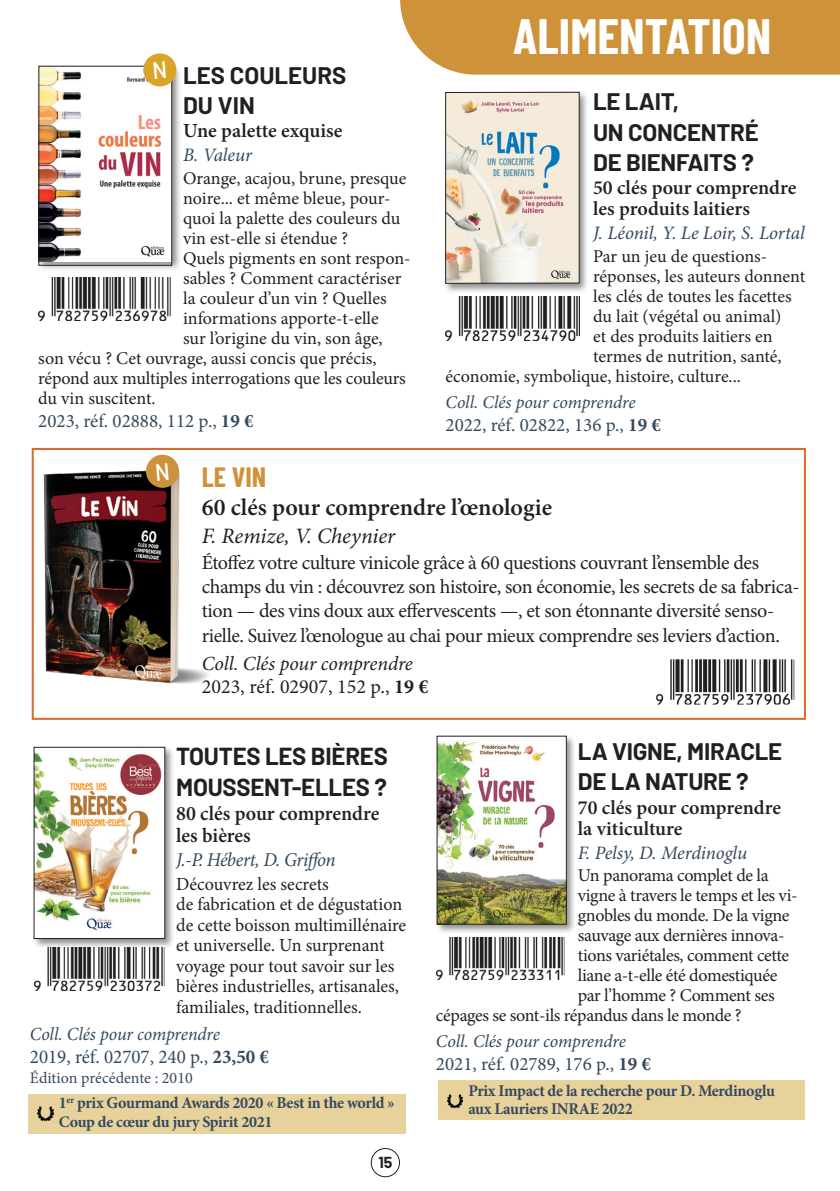
<style>
.page{position:relative;width:840px;height:1191px;background:#fff}
.page>*{position:absolute;margin:0;border:0;box-sizing:border-box;transform-origin:0 0}
.t1{font:700 49.8px "Barlow Condensed";color:#fff}
.Titre_encadré{font:700 28px "Barlow Condensed";color:#ce923b}
.Titre{font:700 24.6px/30.8px "Barlow";letter-spacing:-.01em;color:#231f20}
.Titre-2{font:700 24px/30px "Barlow";letter-spacing:-.01em;color:#231f20}
.Sous_titre_encadré{font:600 24px "Minion Pro";color:#231f20}
.auteur_encadré{font:italic 22px "Minion Pro";letter-spacing:-.005em;color:#231f20}
.sous-titre_2_lignes{font:600 20.6px/21.6px "Minion Pro";color:#231f20}
.résumé_encadré{font:20px/24px "Minion Pro";letter-spacing:-.02em;color:#231f20}
.sous-titre_2_lignes-2{font:600 20px/21px "Minion Pro";color:#231f20}
.caractéristiques_encadré{font:20px "Minion Pro";color:#231f20}
.collection_encadré{font:italic 20px "Minion Pro";letter-spacing:-.01em;color:#231f20}
.Caractéristiques{font:19.6px "Minion Pro";color:#33495d}
.Auteur{font:italic 19.6px "Minion Pro";letter-spacing:-.03em;color:#33495d}
.Caractéristiques-2{font:19px "Minion Pro";color:#33495d}
.Auteur-2{font:italic 19px "Minion Pro";letter-spacing:-.01em;color:#33495d}
.Résumé{font:18.6px/20.6px "Minion Pro";color:#231f20}
.Collection{font:italic 18.6px "Minion Pro";letter-spacing:-.01em;color:#33495d}
.Résumé-2{font:18px "Minion Pro";letter-spacing:-.01em;color:#231f20}
.Collection-2{font:italic 18px "Minion Pro";letter-spacing:-.01em;color:#33495d}
.Prix{font:700 16.4px/18px "Minion Pro";letter-spacing:-.02em;color:#33495d}
.Prix-2{font:700 16px "Minion Pro";letter-spacing:-.02em;color:#33495d}
.Prix-3{font:16px "Minion Pro";color:#33495d}
.t2{font:700 16px "Barlow";color:#231f20}
.s1{font-weight:700}
</style>
<div class="page">
<div style="left:371px;top:1148px;width:28px;height:29px;border:1px solid #231f20;border-radius:50%"></div>
<div style="left:437px;top:1080px;width:367px;height:40px;background:#e8d29c"></div>
<div style="left:400px;top:0;width:439px;height:75px;background:#ce923b"></div>
<div style="left:32px;top:448px;width:773px;height:272px;border:2px solid #d96829"></div>
<svg style="left:656px;top:659px;width:139px;height:46px"></svg>
<img style="left:33px;top:463px;width:176px;height:228px">
<div style="left:36px;top:64px;width:146px;height:212px;background:#231f20;opacity:.5"></div>
<img style="left:41px;top:68px;width:129px;height:193px">
<div style="left:39px;top:66px;width:133px;height:199px;border:1px solid #231f20"></div>
<img style="left:39px;top:278px;width:131px;height:43px">
<div style="left:434px;top:734px;width:142px;height:200px;background:#231f20;opacity:.5"></div>
<img style="left:438px;top:738px;width:126px;height:184px">
<img style="left:436px;top:937px;width:128px;height:42px">
<div style="left:443px;top:90px;width:146px;height:204px;background:#231f20;opacity:.5"></div>
<img style="left:447px;top:94px;width:130px;height:187px">
<div style="left:445px;top:92px;width:134px;height:191px;border:1px solid #231f20"></div>
<img style="left:445px;top:296px;width:134px;height:44px">
<img style="left:447px;top:1094px;width:15px;height:15px">
<div style="left:28px;top:1094px;width:378px;height:40px;background:#e8d29c"></div>
<div style="left:32px;top:745px;width:143px;height:203px;background:#231f20;opacity:.5"></div>
<img style="left:36px;top:749px;width:127px;height:187px">
<img style="left:35px;top:947px;width:129px;height:43px">
<img style="left:38px;top:1106px;width:15px;height:15px">
<svg style="left:145px;top:454px;width:35px;height:34px"></svg>
<svg style="left:142px;top:53px;width:35px;height:34px"></svg>
<p class="Titre-2" style="left:183px;top:60px;width:165px">LES COULEURS<br>DU VIN</p>
<p class="sous-titre_2_lignes-2" style="left:183px;top:120px;width:161px">Une palette exquise</p>
<p class="Auteur-2" style="left:183px;top:142px;width:70px">B. Valeur</p>
<p class="Résumé-2" style="left:183px;top:166px;width:225px">Orange, acajou, brune, presque</p>
<p class="Résumé-2" style="left:183px;top:186px;width:209px">noire... et même bleue, pour-</p>
<p class="Résumé-2" style="left:183px;top:206px;width:219px">quoi la palette des couleurs du</p>
<p class="Résumé-2" style="left:183px;top:226px;width:167px">vin est-elle si étendue ?</p>
<p class="Résumé-2" style="left:183px;top:246px;width:229px">Quels pigments en sont respon-</p>
<p class="Résumé-2" style="left:183px;top:266px;width:220px">sables ? Comment caractériser</p>
<p class="Résumé-2" style="left:183px;top:286px;width:205px">la couleur d’un vin ? Quelles</p>
<p class="Résumé-2" style="left:183px;top:306px;width:197px">informations apporte-t-elle</p>
<p class="Résumé-2" style="left:183px;top:326px;width:201px">sur l’origine du vin, son âge,</p>
<p class="Résumé-2" style="left:38px;top:346px;width:339px">son vécu ? Cet ouvrage, aussi concis que précis,</p>
<p class="Résumé-2" style="left:38px;top:366px;width:369px">répond aux multiples interrogations que les couleurs</p>
<p class="Résumé-2" style="left:38px;top:386px;width:119px">du vin suscitent.</p>
<p class="Caractéristiques-2" style="left:38px;top:408px;width:217px">2023, réf. 02888, 112 p., <span class="s1">19 €</span></p>
<p class="t1" style="left:512px;top:5px;width:260px">ALIMENTATION</p>
<p class="Titre-2" style="left:592px;top:87px;width:167px">LE LAIT,<br>UN CONCENTRÉ<br>DE BIENFAITS ?</p>
<p class="sous-titre_2_lignes-2" style="left:592px;top:177px;width:205px">50 clés pour comprendre les produits laitiers</p>
<p class="Auteur-2" style="left:592px;top:220px;width:213px">J. Léonil, Y. Le Loir, S. Lortal</p>
<p class="Résumé-2" style="left:592px;top:244px;width:175px">Par un jeu de questions-</p>
<p class="Résumé-2" style="left:592px;top:264px;width:213px">réponses, les auteurs donnent</p>
<p class="Résumé-2" style="left:592px;top:284px;width:200px">les clés de toutes les facettes</p>
<p class="Résumé-2" style="left:592px;top:304px;width:190px">du lait (végétal ou animal)</p>
<p class="Résumé-2" style="left:592px;top:324px;width:181px">et des produits laitiers en</p>
<p class="Résumé-2" style="left:592px;top:344px;width:190px">termes de nutrition, santé,</p>
<p class="Résumé-2" style="left:445px;top:364px;width:297px">économie, symbolique, histoire, culture...</p>
<p class="Collection-2" style="left:445px;top:390px;width:189px">Coll. Clés pour comprendre</p>
<p class="Caractéristiques-2" style="left:445px;top:412px;width:217px">2022, réf. 02822, 136 p., <span class="s1">19 €</span></p>
<p class="Titre_encadré" style="left:202px;top:459px;width:66px">LE VIN</p>
<p class="Sous_titre_encadré" style="left:202px;top:491px;width:351px">60 clés pour comprendre l’œnologie</p>
<p class="auteur_encadré" style="left:202px;top:520px;width:195px">F. Remize, V. Cheynier</p>
<p class="résumé_encadré" style="left:202px;top:551px;width:599px">Étoffez votre culture vinicole grâce à 60 questions couvrant l’ensemble des champs du vin : découvrez son histoire, son économie, les secrets de sa fabrica&shy;tion — des vins doux aux effervescents —, et son étonnante diversité senso&shy;rielle. Suivez l’œnologue au chai pour mieux comprendre ses leviers d’action.</p>
<p class="collection_encadré" style="left:202px;top:650px;width:210px">Coll. Clés pour comprendre</p>
<p class="caractéristiques_encadré" style="left:202px;top:673px;width:228px">2023, réf. 02907, 152 p., <span class="s1">19 €</span></p>
<p class="Titre" style="left:176px;top:740px;width:213px">TOUTES LES BIÈRES<br>MOUSSENT-ELLES ?</p>
<p class="sous-titre_2_lignes" style="left:176px;top:802px;width:205px">80 clés pour comprendre les bières</p>
<p class="Auteur" style="left:176px;top:846px;width:161px">J.-P. Hébert, D. Griffon</p>
<p class="Résumé" style="left:176px;top:873px;width:231px">Découvrez les secrets<br>de fabrication et de dégustation de cette boisson multimillénaire et universelle. Un surprenant voyage pour tout savoir sur les bières industrielles, artisanales, familiales, traditionnelles.</p>
<p class="Collection" style="left:30px;top:1021px;width:189px">Coll. Clés pour comprendre</p>
<p class="Caractéristiques" style="left:30px;top:1044px;width:240px">2019, réf. 02707, 240 p., <span class="s1">23,50 €</span></p>
<p class="Prix-3" style="left:30px;top:1066px;width:164px">Édition précédente : 2010</p>
<p class="Prix" style="left:59px;top:1093px;width:337px">1<sup>er</sup> prix Gourmand Awards 2020 « Best in the world »</p>
<p class="Prix-2" style="left:59px;top:1110px;width:215px">Coup de cœur du jury Spirit 2021</p>
<p class="t2" style="left:378px;top:1152px;width:16px">15</p>
<p class="Titre-2" style="left:577px;top:736px;width:206px">LA VIGNE, MIRACLE<br>DE LA NATURE ?</p>
<p class="sous-titre_2_lignes-2" style="left:577px;top:796px;width:205px">70 clés pour comprendre la viticulture</p>
<p class="Auteur-2" style="left:577px;top:839px;width:171px">F. Pelsy, D. Merdinoglu</p>
<p class="Résumé-2" style="left:577px;top:863px;width:192px">Un panorama complet de la</p>
<p class="Résumé-2" style="left:577px;top:883px;width:221px">vigne à travers le temps et les vi-</p>
<p class="Résumé-2" style="left:577px;top:903px;width:213px">gnobles du monde. De la vigne</p>
<p class="Résumé-2" style="left:577px;top:923px;width:208px">sauvage aux dernières innova-</p>
<p class="Résumé-2" style="left:577px;top:943px;width:213px">tions variétales, comment cette</p>
<p class="Résumé-2" style="left:577px;top:963px;width:201px">liane a-t-elle été domestiquée</p>
<p class="Résumé-2" style="left:577px;top:983px;width:198px">par l’homme ? Comment ses</p>
<p class="Résumé-2" style="left:435px;top:1003px;width:307px">cépages se sont-ils répandus dans le monde ?</p>
<p class="Collection-2" style="left:435px;top:1029px;width:189px">Coll. Clés pour comprendre</p>
<p class="Caractéristiques-2" style="left:435px;top:1051px;width:216px">2021, réf. 02789, 176 p., <span class="s1">19 €</span></p>
<p class="Prix" style="left:468px;top:1081px;width:308px">Prix Impact de la recherche pour D. Merdinoglu aux Lauriers INRAE 2022</p>
</div>
